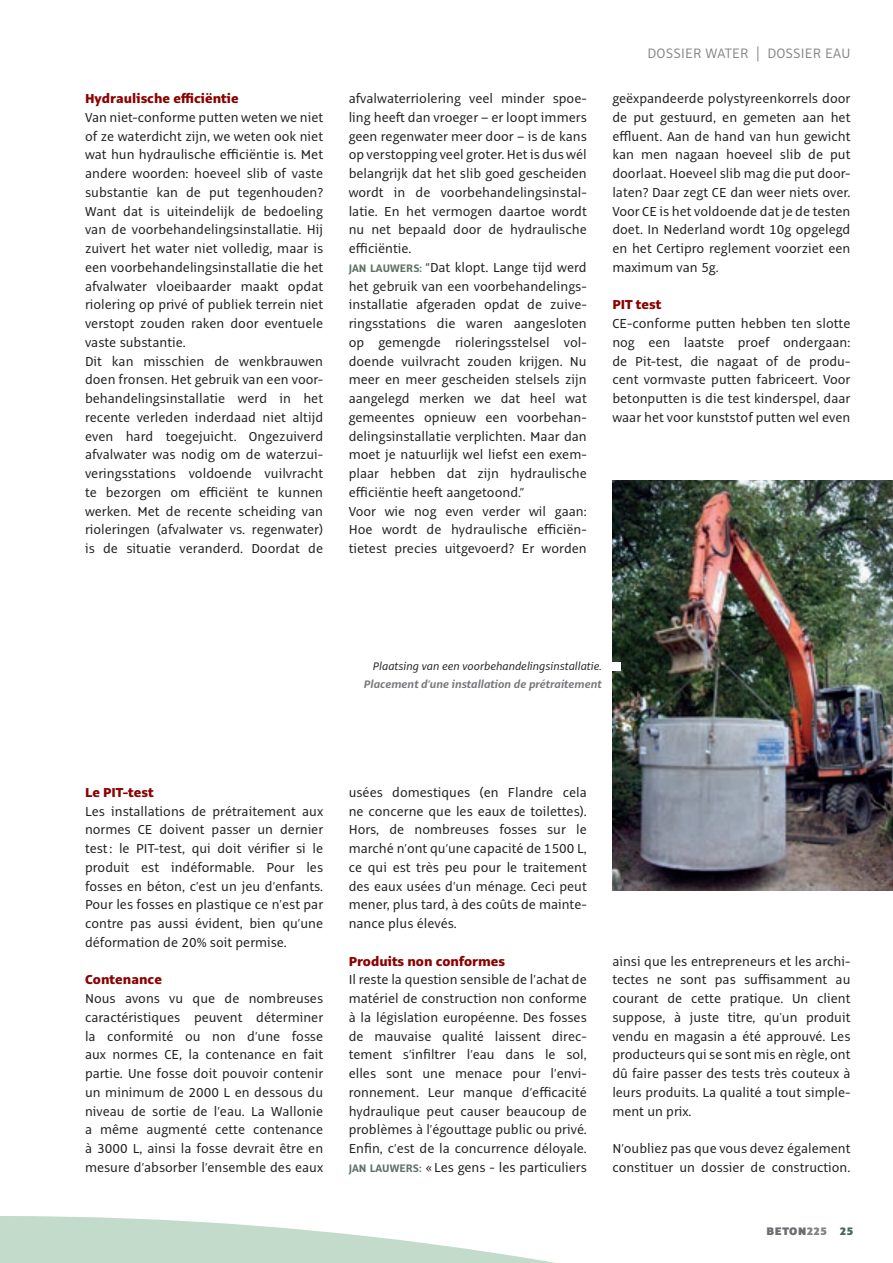
<style>
.page{position:relative;width:893px;height:1263px;background:#fff}
.page>*{position:absolute;margin:0;border:0;box-sizing:border-box;transform-origin:0 0}
.t1{font:300 15px "Alto Pro";letter-spacing:.01em;color:#808285}
.t2{font:14.25px/18.8px "Alto Pro";color:#231f20;text-align:justify}
.t3{font:800 14.25px "Alto Pro";color:#8b0202}
.t4{font:italic 12px "Alto Pro";color:#231f20}
.t5{font:italic 700 12px "Alto Pro";color:#76787b}
.t6{font:900 12px "Alto Pro";letter-spacing:.04em;color:#6c6d70}
.s1{font-weight:700;font-size:12px;color:#5e7166}
.s2{color:#7f877e}
.s3{color:#4c685b}
</style>
<div class="page">
<svg style="left:0;top:1216px;width:555px;height:47px"></svg>
<img style="left:612px;top:480px;width:281px;height:410px">
<div style="left:612px;top:662px;width:9px;height:9px;background:#fff"></div>
<p class="t3" style="left:85px;top:90px;width:155px">Hydraulische efficiëntie</p>
<p class="t2" style="left:85px;top:108px;width:240px;text-align:left">Van niet-conforme putten weten we niet of ze waterdicht zijn, we weten ook niet wat hun hydraulische efficiëntie is. Met andere woorden: hoeveel slib of vaste substantie kan de put tegenhouden?<br>Want dat is uiteindelijk de bedoeling van de voorbehandelingsinstallatie. Hij zuivert het water niet volledig, maar is een voorbehandelingsinstallatie die het afvalwater vloeibaarder maakt opdat riolering op privé of publiek terrein niet verstopt zouden raken door eventuele vaste substantie.<br>Dit kan misschien de wenkbrauwen doen fronsen. Het gebruik van een voor&shy;behandelingsinstallatie werd in het recente verleden inderdaad niet altijd even hard toegejuicht. Ongezuiverd afvalwater was nodig om de waterzui&shy;veringsstations voldoende vuilvracht te bezorgen om efficiënt te kunnen werken. Met de recente scheiding van rioleringen (afvalwater vs. regenwater) is de situatie veranderd. Doordat de</p>
<p class="t1" style="left:648px;top:44px;width:204px">DOSSIER WATER | DOSSIER EAU</p>
<p class="t2" style="left:349px;top:89px;width:240px;text-align:left">afvalwaterriolering veel minder spoe&shy;ling heeft dan vroeger – er loopt immers geen regenwater meer door – is de kans op verstopping veel groter. Het is dus wél belangrijk dat het slib goed gescheiden wordt in de voorbehandelingsinstal&shy;latie. En het vermogen daartoe wordt nu net bepaald door de hydraulische efficiëntie.<br><span class="s1">JAN LAUWERS:</span> “Dat klopt. Lange tijd werd het gebruik van een voorbehandelings&shy;installatie afgeraden opdat de zuive&shy;ringsstations die waren aangesloten op gemengde rioleringsstelsel vol&shy;doende vuilvracht zouden krijgen. Nu meer en meer gescheiden stelsels zijn aangelegd merken we dat heel wat gemeentes opnieuw een voorbehan&shy;delingsinstallatie verplichten. Maar dan moet je natuurlijk wel liefst een exem&shy;plaar hebben dat zijn hydraulische efficiëntie heeft aangetoond.”<br>Voor wie nog even verder wil gaan:<br>Hoe wordt de hydraulische efficiën&shy;tietest precies uitgevoerd? Er worden</p>
<p class="t2" style="left:612px;top:89px;width:240px">geëxpandeerde polystyreenkorrels door de put gestuurd, en gemeten aan het effluent. Aan de hand van hun gewicht kan men nagaan hoeveel slib de put doorlaat. Hoeveel slib mag die put door&shy;laten? Daar zegt CE dan weer niets over.<br>Voor CE is het voldoende dat je de testen doet. In Nederland wordt 10g opgelegd en het Certipro reglement voorziet een maximum van 5g.</p>
<p class="t3" style="left:612px;top:296px;width:51px">PIT test</p>
<p class="t2" style="left:612px;top:314px;width:240px">CE-conforme putten hebben ten slotte nog een laatste proef ondergaan: de Pit-test, die nagaat of de produ&shy;cent vormvaste putten fabriceert. Voor betonputten is die test kinderspel, daar waar het voor kunststof putten wel even</p>
<p class="t4" style="left:373px;top:659px;width:230px">Plaatsing van een voorbehandelingsinstallatie.</p>
<p class="t5" style="left:364px;top:677px;width:239px">Placement d’une installation de prétraitement</p>
<p class="t3" style="left:85px;top:783px;width:70px">Le PIT-test</p>
<p class="t2" style="left:85px;top:802px;width:240px">Les installations de prétraitement aux normes CE doivent passer un dernier test: le PIT-test, qui doit vérifier si le produit est indéformable. Pour les fosses en béton, c’est un jeu d’enfants.<br>Pour les fosses en plastique ce n’est par contre pas aussi évident, bien qu’une déformation de 20% soit permise.</p>
<p class="t3" style="left:85px;top:971px;width:78px">Contenance</p>
<p class="t2" style="left:85px;top:989px;width:240px">Nous avons vu que de nombreuses caractéristiques peuvent déterminer la conformité ou non d’une fosse aux normes CE, la contenance en fait partie. Une fosse doit pouvoir contenir un minimum de 2000 L en dessous du niveau de sortie de l’eau. La Wallonie a même augmenté cette contenance à 3000 L, ainsi la fosse devrait être en mesure d’absorber l’ensemble des eaux</p>
<p class="t2" style="left:349px;top:783px;width:240px">usées domestiques (en Flandre cela ne concerne que les eaux de toilettes).<br>Hors, de nombreuses fosses sur le marché n’ont qu’une capacité de 1500 L, ce qui est très peu pour le traitement des eaux usées d’un ménage. Ceci peut mener, plus tard, à des coûts de mainte&shy;nance plus élevés.</p>
<p class="t3" style="left:349px;top:952px;width:158px">Produits non conformes</p>
<p class="t2" style="left:349px;top:970px;width:240px">Il reste la question sensible de l’achat de matériel de construction non conforme à la législation européenne. Des fosses de mauvaise qualité laissent direc&shy;tement s’infiltrer l’eau dans le sol, elles sont une menace pour l’envi&shy;ronnement. Leur manque d’efficacité hydraulique peut causer beaucoup de problèmes à l’égouttage public ou privé.<br>Enfin, c’est de la concurrence déloyale.<br><span class="s1">JAN LAUWERS:</span> « Les gens - les particuliers</p>
<p class="t2" style="left:612px;top:952px;width:240px">ainsi que les entrepreneurs et les archi&shy;tectes ne sont pas suffisamment au courant de cette pratique. Un client suppose, à juste titre, qu'un produit vendu en magasin a été approuvé. Les producteurs qui se sont mis en règle, ont dû faire passer des tests très couteux à leurs produits. La qualité a tout simple&shy;ment un prix.</p>
<p class="t2" style="left:612px;top:1139px;width:240px">N’oubliez pas que vous devez également constituer un dossier de construction.</p>
<p class="t6" style="left:767px;top:1223px;width:88px">BETON<span class="s2">225</span> <span class="s3">25</span></p>
</div>
